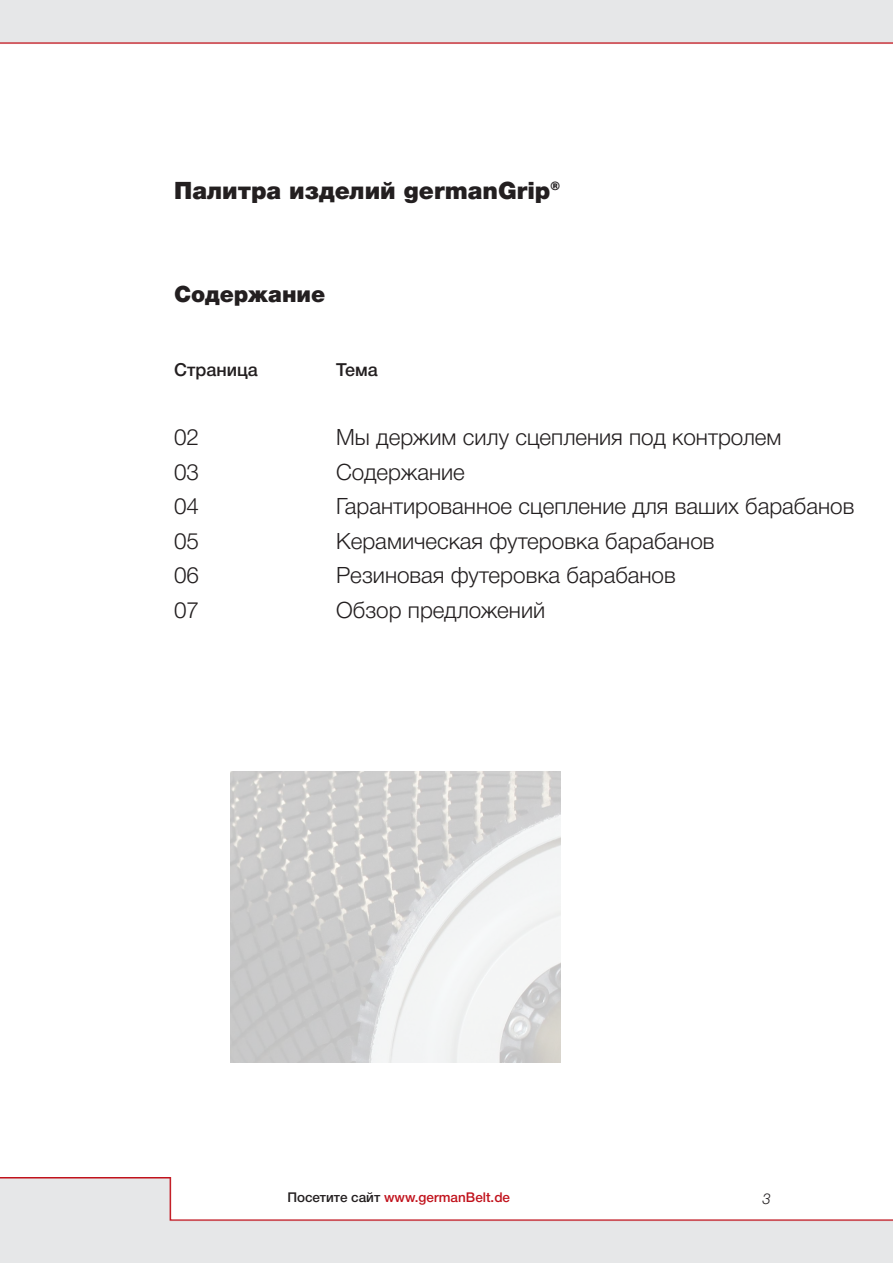
<style>
.page{position:relative;width:893px;height:1263px;background:#fff}
.page>*{position:absolute;margin:0;border:0;box-sizing:border-box;transform-origin:0 0}
.t1{font:900 24px "Helvetica Neue Cyr";color:#231f20}
.t2{font:300 22.5px "Helvetica Neue Cyr";color:#231f20}
.t3{font:900 22.5px "Helvetica Neue Cyr";color:#231f20}
.t4{font:500 18px "Helvetica Neue Cyr";color:#231f20}
.t5{font:italic 300 15px "Helvetica Neue LT Pro";color:#231f20}
.t6{font:500 13.5px "Helvetica Neue Cyr";color:#c1121c}
.s1{color:#231f20}
</style>
<div class="page">
<div style="left:0;top:0;width:893px;height:44px;background:#e6e7e8"></div>
<img style="left:0;top:1177px;width:893px;height:86px">
<img style="left:230px;top:772px;width:331px;height:291px">
<p class="t1" style="left:174px;top:177px;width:387px">Палитра изделий germanGrip®</p>
<p class="t3" style="left:174px;top:282px;width:153px">Содержание</p>
<p class="t4" style="left:174px;top:360px;width:85px">Страница</p>
<p class="t4" style="left:336px;top:360px;width:43px">Тема</p>
<p class="t2" style="left:174px;top:425px;width:27px">02</p>
<p class="t2" style="left:336px;top:425px;width:447px">Мы держим силу сцепления под контролем</p>
<p class="t2" style="left:174px;top:460px;width:27px">03</p>
<p class="t2" style="left:336px;top:460px;width:130px">Содержание</p>
<p class="t2" style="left:174px;top:494px;width:27px">04</p>
<p class="t2" style="left:336px;top:494px;width:520px">Гарантированное сцепление для ваших барабанов</p>
<p class="t2" style="left:174px;top:529px;width:27px">05</p>
<p class="t2" style="left:336px;top:529px;width:380px">Керамическая футеровка барабанов</p>
<p class="t2" style="left:174px;top:563px;width:27px">06</p>
<p class="t2" style="left:336px;top:563px;width:341px">Резиновая футеровка барабанов</p>
<p class="t2" style="left:174px;top:598px;width:27px">07</p>
<p class="t2" style="left:336px;top:598px;width:211px">Обзор предложений</p>
<p class="t6" style="left:287px;top:1190px;width:224px"><span class="s1">Посетите сайт</span> www.germanBelt.de</p>
<p class="t5" style="left:762px;top:1189px;width:10px">3</p>
</div>
